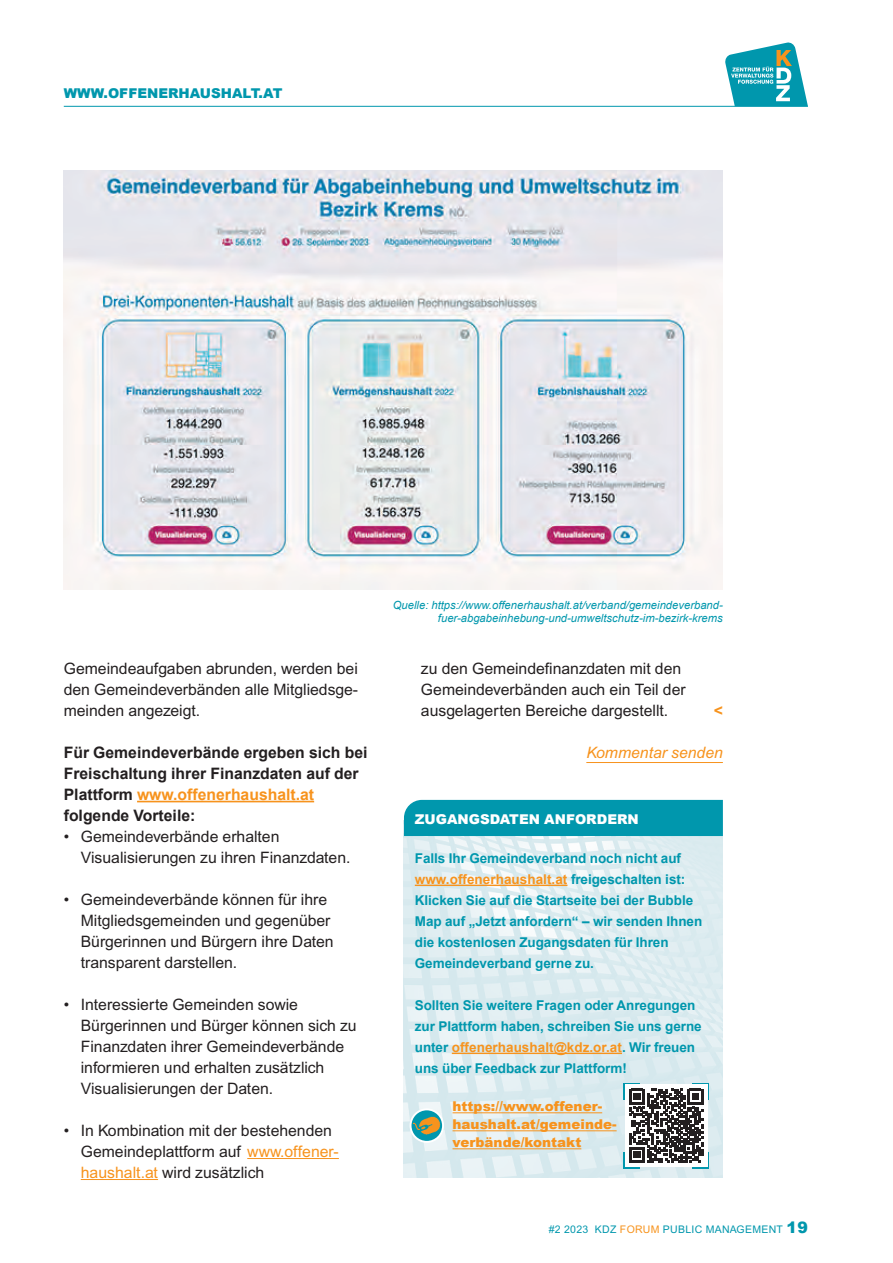
<style>
.page{position:relative;width:893px;height:1263px;background:#fff}
.page>*{position:absolute;margin:0;border:0;box-sizing:border-box;transform-origin:0 0}
.t1{font:15.75px/21px "Arial";color:#231f20}
.t2{font:700 15.75px/21px "Arial";color:#231f20}
.t3{font:italic 15.75px "Arial";color:#f7931d}
.t4{font:700 15.75px "Arial";color:#f7931d}
.t5{font:700 13.5px/21px "Arial";letter-spacing:-.005em;color:#0097ad}
.t6{font:900 13.5px/18px "Arial";letter-spacing:.005em;color:#f7931d}
.t7{font:900 13.5px "Arial";color:#0097ad}
.t8{font:900 13.5px "Arial";color:#fff}
.t9{font:italic 11.25px/13.5px "Arial";color:#0097ad;text-align:right}
.t10{font:10.5px "Arial";letter-spacing:.03em;color:#0097ad}
.s1{color:#f7931d}
.s2{font-weight:900;font-size:15.75px}
</style>
<div class="page">
<svg style="left:725px;top:43px;width:83px;height:63px"></svg>
<hr style="left:64px;top:106px;width:744px;height:1px;background:#0097ad">
<hr style="left:137px;top:801px;width:177px;height:1px;background:#f7931d">
<hr style="left:247px;top:1158px;width:92px;height:1px;background:#f7931d">
<hr style="left:81px;top:1179px;width:77px;height:1px;background:#f7931d">
<hr style="left:586px;top:762px;width:137px;height:1px;background:#f7931d">
<img style="left:64px;top:170px;width:659px;height:420px">
<img style="left:404px;top:836px;width:319px;height:342px">
<div style="left:404px;top:800px;width:319px;height:36px;background:#0097ad"></div>
<hr style="left:415px;top:885px;width:152px;height:1px;background:#f7931d">
<hr style="left:452px;top:1053px;width:170px;height:1px;background:#f7931d">
<div style="left:624px;top:1152px;width:16px;height:16px;background:#0097ad"></div>
<div style="left:624px;top:1083px;width:16px;height:17px;background:#0097ad"></div>
<div style="left:692px;top:1083px;width:17px;height:17px;background:#0097ad"></div>
<div style="left:692px;top:1152px;width:17px;height:16px;background:#0097ad"></div>
<div style="left:625px;top:1084px;width:83px;height:83px;background:#fff"></div>
<svg style="left:629px;top:1089px;width:74px;height:74px"></svg>
<hr style="left:452px;top:1112px;width:150px;height:1px;background:#f7931d">
<hr style="left:452px;top:1130px;width:165px;height:1px;background:#f7931d">
<hr style="left:452px;top:1148px;width:129px;height:1px;background:#f7931d">
<svg style="left:411px;top:1109px;width:32px;height:33px"></svg>
<img style="left:413px;top:1116px;width:28px;height:19px">
<div style="left:410px;top:1108px;width:34px;height:35px;border:2px solid #fff;border-radius:50%"></div>
<p class="t7" style="left:64px;top:83px;width:220px">WWW.OFFENERHAUSHALT.AT</p>
<p class="t1" style="left:64px;top:658px;width:296px;text-align:justify">Gemeindeaufgaben abrunden, werden bei den Gemeindeverbänden alle Mitgliedsge&shy;meinden angezeigt.</p>
<p class="t2" style="left:64px;top:742px;width:305px">Für Gemeindeverbände ergeben sich bei Freischaltung ihrer Finanzdaten auf der Plattform <span class="s1">www.offenerhaushalt.at </span>folgende Vorteile:</p>
<p class="t1" style="left:81px;top:826px;width:271px;text-indent:-17px">• Gemeindeverbände erhalten<br>Visualisierungen zu ihren Finanzdaten.</p>
<p class="t1" style="left:81px;top:889px;width:254px;text-indent:-17px">• Gemeindeverbände können für ihre Mitgliedsgemeinden und gegenüber Bürgerinnen und Bürgern ihre Daten transparent darstellen.</p>
<p class="t1" style="left:81px;top:994px;width:277px;text-indent:-17px">• Interessierte Gemeinden sowie Bürgerinnen und Bürger können sich zu Finanzdaten ihrer Gemeindeverbände informieren und erhalten zusätzlich Visualisierungen der Daten.</p>
<p class="t1" style="left:81px;top:1120px;width:260px;text-indent:-17px">• In Kombination mit der bestehenden<br>Gemeindeplattform auf <span class="s1">www.offener&shy;haushalt.at</span> wird zusätzlich</p>
<p class="t9" style="left:393px;top:598px;width:331px">Quelle: https://www.offenerhaushalt.at/verband/gemeindeverband&shy;fuer-abgabeinhebung-und-umweltschutz-im-bezirk-krems</p>
<p class="t1" style="left:421px;top:658px;width:266px">zu den Gemeindefinanzdaten mit den<br>Gemeindeverbänden auch ein Teil der ausgelagerten Bereiche dargestellt.</p>
<p class="t4" style="left:714px;top:701px;width:11px">&lt;</p>
<p class="t3" style="left:586px;top:743px;width:138px">Kommentar senden</p>
<p class="t8" style="left:415px;top:810px;width:225px">ZUGANGSDATEN ANFORDERN</p>
<p class="t5" style="left:415px;top:848px;width:289px">Falls Ihr Gemeindeverband noch nicht auf <span class="s1">www.offenerhaushalt.at</span> freigeschalten ist:<br>Klicken Sie auf die Startseite bei der Bubble Map auf „Jetzt anfordern“ – wir senden Ihnen die kostenlosen Zugangsdaten für Ihren Gemeindeverband gerne zu.</p>
<p class="t5" style="left:415px;top:995px;width:288px">Sollten Sie weitere Fragen oder Anregungen zur Plattform haben, schreiben Sie uns gerne unter <span class="s1">offenerhaushalt@kdz.or.at</span>. Wir freuen uns über Feedback zur Plattform!</p>
<p class="t6" style="left:452px;top:1097px;width:166px">https://www.offener&shy;haushalt.at/gemeinde&shy;verbände/kontakt</p>
<p class="t10" style="left:549px;top:1223px;width:261px">#2 2023 KDZ <span class="s1">FORUM</span> PUBLIC MANAGEMENT <span class="s2">19</span></p>
</div>
